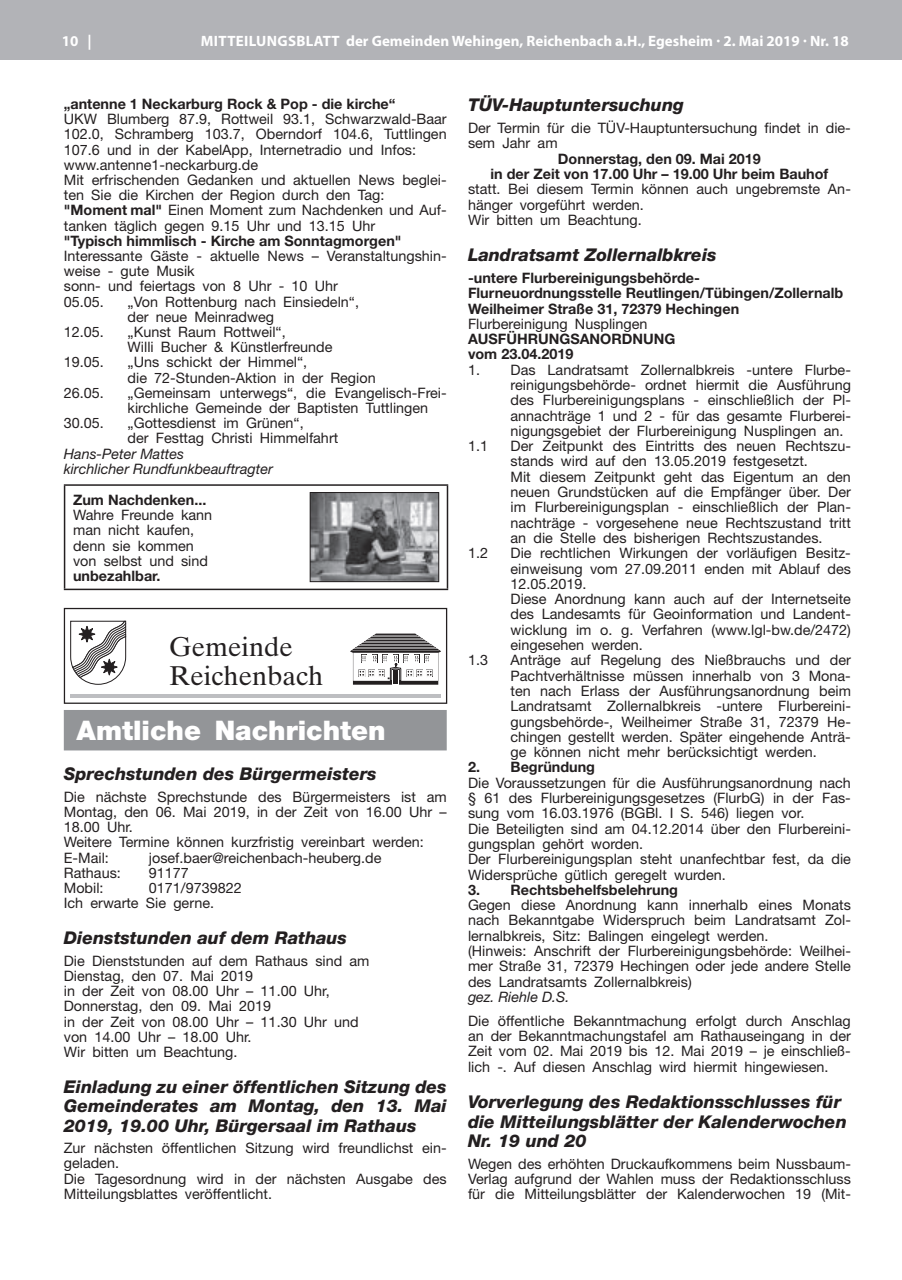
<style>
.page{position:relative;width:902px;height:1280px;background:#fff}
.page>*{position:absolute;margin:0;border:0;box-sizing:border-box;transform-origin:0 0}
.t1{font:27.15px/28.8px "Times Ten";color:#231f20}
.t2{font:900 27px "Helvetica Neue";color:#fff}
.t3{font:italic 800 17.55px/19.2px "Helvetica Neue";color:#231f20;text-align:justify}
.t4{font:700 15px "Myriad Pro";color:#fff}
.t5{font:14.4px/15.3px "Helvetica Neue";color:#231f20}
.t6{font:700 14.4px/15.3px "Helvetica Neue";color:#231f20}
.t7{font:italic 14.4px/15.1px "Helvetica Neue";color:#231f20}
.s1{font-weight:700}
</style>
<div class="page">
<hr style="left:901px;top:0;width:1px;height:60px;background:#b2b3b7">
<div style="left:0;top:0;width:901px;height:60px;background:#b2b3b7"></div>
<div style="left:64px;top:710px;width:382px;height:40px;background:#939598"></div>
<hr style="left:64px;top:484px;width:384px;height:2px;background:#231f20">
<hr style="left:64px;top:486px;width:1px;height:103px;background:#231f20">
<hr style="left:446px;top:486px;width:2px;height:103px;background:#231f20">
<hr style="left:64px;top:589px;width:384px;height:1px;background:#231f20">
<img style="left:312px;top:494px;width:125px;height:86px">
<div style="left:310px;top:492px;width:129px;height:90px;border:1px solid #231f20"></div>
<div style="left:64px;top:608px;width:383px;height:96px;border:1px solid #231f20"></div>
<svg style="left:350px;top:633px;width:91px;height:52px"></svg>
<svg style="left:70px;top:620px;width:56px;height:65px"></svg>
<hr style="left:70px;top:694px;width:371px;height:3px;background:#bdbec1">
<p class="t4" style="left:62px;top:31px;width:31px">10 |</p>
<p class="t4" style="left:201px;top:31px;width:649px">MITTEILUNGSBLATT der Gemeinden Wehingen, Reichenbach a.H., Egesheim · 2. Mai 2019 · Nr. 18</p>
<p class="t6" style="left:64px;top:96px;width:333px">„antenne 1 Neckarburg Rock &amp; Pop - die kirche“</p>
<p class="t5" style="left:64px;top:111px;width:384px">UKW Blumberg 87.9, Rottweil 93.1, Schwarzwald-Baar 102.0, Schramberg 103.7, Oberndorf 104.6, Tuttlingen 107.6 und in der KabelApp, Internetradio und Infos: www.antenne1-neckarburg.de<br>Mit erfrischenden Gedanken und aktuellen News beglei&shy;ten Sie die Kirchen der Region durch den Tag: <span class="s1">"Moment mal"</span> Einen Moment zum Nachdenken und Auf&shy;tanken täglich gegen 9.15 Uhr und 13.15 Uhr</p>
<p class="t6" style="left:64px;top:233px;width:339px">"Typisch himmlisch - Kirche am Sonntagmorgen"</p>
<p class="t5" style="left:64px;top:248px;width:384px">Interessante Gäste - aktuelle News – Veranstaltungshin&shy;weise - gute Musik<br>sonn- und feiertags von 8 Uhr - 10 Uhr<br>05.05.</p>
<p class="t5" style="left:128px;top:294px;width:233px">„Von Rottenburg nach Einsiedeln“, der neue Meinradweg</p>
<p class="t5" style="left:64px;top:324px;width:42px">12.05.</p>
<p class="t5" style="left:128px;top:324px;width:206px">„Kunst Raum Rottweil“,<br>Willi Bucher &amp; Künstlerfreunde</p>
<p class="t5" style="left:64px;top:354px;width:42px">19.05.</p>
<p class="t5" style="left:128px;top:354px;width:249px">„Uns schickt der Himmel“,<br>die 72-Stunden-Aktion in der Region</p>
<p class="t5" style="left:64px;top:385px;width:42px">26.05.</p>
<p class="t5" style="left:128px;top:385px;width:320px">„Gemeinsam unterwegs“, die Evangelisch-Frei&shy;kirchliche Gemeinde der Baptisten Tuttlingen</p>
<p class="t5" style="left:64px;top:415px;width:42px">30.05.</p>
<p class="t5" style="left:128px;top:415px;width:212px">„Gottesdienst im Grünen“,<br>der Festtag Christi Himmelfahrt</p>
<p class="t7" style="left:64px;top:446px;width:210px">Hans-Peter Mattes<br>kirchlicher Rundfunkbeauftragter</p>
<p class="t6" style="left:73px;top:492px;width:135px">Zum Nachdenken...</p>
<p class="t5" style="left:73px;top:507px;width:141px">Wahre Freunde kann man nicht kaufen, denn sie kommen von selbst und sind</p>
<p class="t6" style="left:73px;top:568px;width:89px">unbezahlbar.</p>
<h1 class="t1" style="left:169px;top:632px;width:155px">Gemeinde<br>Reichenbach</h1>
<h2 class="t2" style="left:77px;top:714px;width:310px">Amtliche Nachrichten</h2>
<p class="t3" style="left:64px;top:764px;width:314px">Sprechstunden des Bürgermeisters</p>
<p class="t5" style="left:64px;top:789px;width:384px">Die nächste Sprechstunde des Bürgermeisters ist am Montag, den 06. Mai 2019, in der Zeit von 16.00 Uhr – 18.00 Uhr.<br>Weitere Termine können kurzfristig vereinbart werden:<br>E-Mail:</p>
<p class="t5" style="left:149px;top:849px;width:234px">josef.baer@reichenbach-heuberg.de</p>
<p class="t5" style="left:64px;top:865px;width:59px">Rathaus:</p>
<p class="t5" style="left:149px;top:865px;width:42px">91177</p>
<p class="t5" style="left:64px;top:880px;width:41px">Mobil:</p>
<p class="t5" style="left:64px;top:880px;width:179px;text-indent:85px">0171/9739822<br>Ich erwarte Sie gerne.</p>
<p class="t3" style="left:64px;top:928px;width:285px">Dienststunden auf dem Rathaus</p>
<p class="t5" style="left:64px;top:953px;width:307px">Die Dienststunden auf dem Rathaus sind am<br>Dienstag, den 07. Mai 2019<br>in der Zeit von 08.00 Uhr – 11.00 Uhr,<br>Donnerstag, den 09. Mai 2019<br>in der Zeit von 08.00 Uhr – 11.30 Uhr und von 14.00 Uhr – 18.00 Uhr.<br>Wir bitten um Beachtung.</p>
<p class="t3" style="left:64px;top:1077px;width:384px">Einladung zu einer öffentlichen Sitzung des Gemeinderates am Montag, den 13. Mai 2019, 19.00 Uhr, Bürgersaal im Rathaus</p>
<p class="t5" style="left:64px;top:1140px;width:384px">Zur nächsten öffentlichen Sitzung wird freundlichst ein&shy;geladen.<br>Die Tagesordnung wird in der nächsten Ausgabe des Mitteilungsblattes veröffentlicht.</p>
<p class="t3" style="left:468px;top:95px;width:217px">TÜV-Hauptuntersuchung</p>
<p class="t5" style="left:468px;top:120px;width:384px">Der Termin für die TÜV-Hauptuntersuchung findet in die&shy;sem Jahr am</p>
<p class="t6" style="left:490px;top:151px;width:339px;text-align:center">Donnerstag, den 09. Mai 2019<br>in der Zeit von 17.00 Uhr – 19.00 Uhr beim Bauhof</p>
<p class="t5" style="left:468px;top:181px;width:384px">statt. Bei diesem Termin können auch ungebremste An&shy;hänger vorgeführt werden.<br>Wir bitten um Beachtung.</p>
<p class="t3" style="left:468px;top:245px;width:250px">Landratsamt Zollernalbkreis</p>
<p class="t6" style="left:468px;top:270px;width:377px">-untere Flurbereinigungsbehörde-<br>Flurneuordnungsstelle Reutlingen/Tübingen/Zollernalb<br>Weilheimer Straße 31, 72379 Hechingen</p>
<p class="t5" style="left:468px;top:316px;width:181px">Flurbereinigung Nusplingen</p>
<p class="t6" style="left:468px;top:331px;width:209px">AUSFÜHRUNGSANORDNUNG vom 23.04.2019</p>
<p class="t5" style="left:468px;top:362px;width:384px">1. Das Landratsamt Zollernalbkreis -untere Flurbe-</p>
<p class="t5" style="left:510px;top:377px;width:342px">reinigungsbehörde- ordnet hiermit die Ausführung</p>
<p class="t5" style="left:510px;top:392px;width:342px">des Flurbereinigungsplans - einschließlich der Pl-</p>
<p class="t5" style="left:510px;top:408px;width:342px">annachträge 1 und 2 - für das gesamte Flurberei-</p>
<p class="t5" style="left:510px;top:423px;width:334px">nigungsgebiet der Flurbereinigung Nusplingen an.</p>
<p class="t5" style="left:468px;top:438px;width:22px">1.1</p>
<p class="t5" style="left:510px;top:438px;width:342px">Der Zeitpunkt des Eintritts des neuen Rechtszu&shy;stands wird auf den 13.05.2019 festgesetzt.<br>Mit diesem Zeitpunkt geht das Eigentum an den neuen Grundstücken auf die Empfänger über. Der im Flurbereinigungsplan - einschließlich der Plan&shy;nachträge - vorgesehene neue Rechtszustand tritt an die Stelle des bisherigen Rechtszustandes.</p>
<p class="t5" style="left:468px;top:545px;width:22px">1.2</p>
<p class="t5" style="left:510px;top:545px;width:342px">Die rechtlichen Wirkungen der vorläufigen Besitz&shy;einweisung vom 27.09.2011 enden mit Ablauf des 12.05.2019.<br>Diese Anordnung kann auch auf der Internetseite des Landesamts für Geoinformation und Landent&shy;wicklung im o. g. Verfahren (www.lgl-bw.de/2472) eingesehen werden.</p>
<p class="t5" style="left:468px;top:652px;width:22px">1.3</p>
<p class="t5" style="left:510px;top:652px;width:342px;text-align:justify">Anträge auf Regelung des Nießbrauchs und der Pachtverhältnisse müssen innerhalb von 3 Mona&shy;ten nach Erlass der Ausführungsanordnung beim Landratsamt Zollernalbkreis -untere Flurbereini&shy;gungsbehörde-, Weilheimer Straße 31, 72379 He&shy;chingen gestellt werden. Später eingehende Anträ&shy;ge können nicht mehr berücksichtigt werden.</p>
<p class="t6" style="left:468px;top:759px;width:129px">2. Begründung</p>
<p class="t5" style="left:468px;top:775px;width:384px">Die Voraussetzungen für die Ausführungsanordnung nach § 61 des Flurbereinigungsgesetzes (FlurbG) in der Fas&shy;sung vom 16.03.1976 (BGBl. I S. 546) liegen vor.<br>Die Beteiligten sind am 04.12.2014 über den Flurbereini&shy;gungsplan gehört worden.<br>Der Flurbereinigungsplan steht unanfechtbar fest, da die Widersprüche gütlich geregelt wurden.</p>
<p class="t6" style="left:468px;top:882px;width:211px">3. Rechtsbehelfsbelehrung</p>
<p class="t5" style="left:468px;top:897px;width:384px">Gegen diese Anordnung kann innerhalb eines Monats nach Bekanntgabe Widerspruch beim Landratsamt Zol&shy;lernalbkreis, Sitz: Balingen eingelegt werden.<br>(Hinweis: Anschrift der Flurbereinigungsbehörde: Weilhei&shy;mer Straße 31, 72379 Hechingen oder jede andere Stelle des Landratsamts Zollernalbkreis)</p>
<p class="t7" style="left:468px;top:989px;width:103px">gez. Riehle D.S.</p>
<p class="t5" style="left:468px;top:1013px;width:384px;text-align:justify">Die öffentliche Bekanntmachung erfolgt durch Anschlag an der Bekanntmachungstafel am Rathauseingang in der Zeit vom 02. Mai 2019 bis 12. Mai 2019 – je einschließ&shy;lich -. Auf diesen Anschlag wird hiermit hingewiesen.</p>
<p class="t3" style="left:468px;top:1092px;width:380px;text-align:left">Vorverlegung des Redaktionsschlusses für die Mitteilungsblätter der Kalenderwochen<br>Nr. 19 und 20</p>
<p class="t5" style="left:468px;top:1155px;width:384px;text-align:justify">Wegen des erhöhten Druckaufkommens beim Nussbaum-Verlag aufgrund der Wahlen muss der Redaktionsschluss für die Mitteilungsblätter der Kalenderwochen 19 (Mit-</p>
</div>
